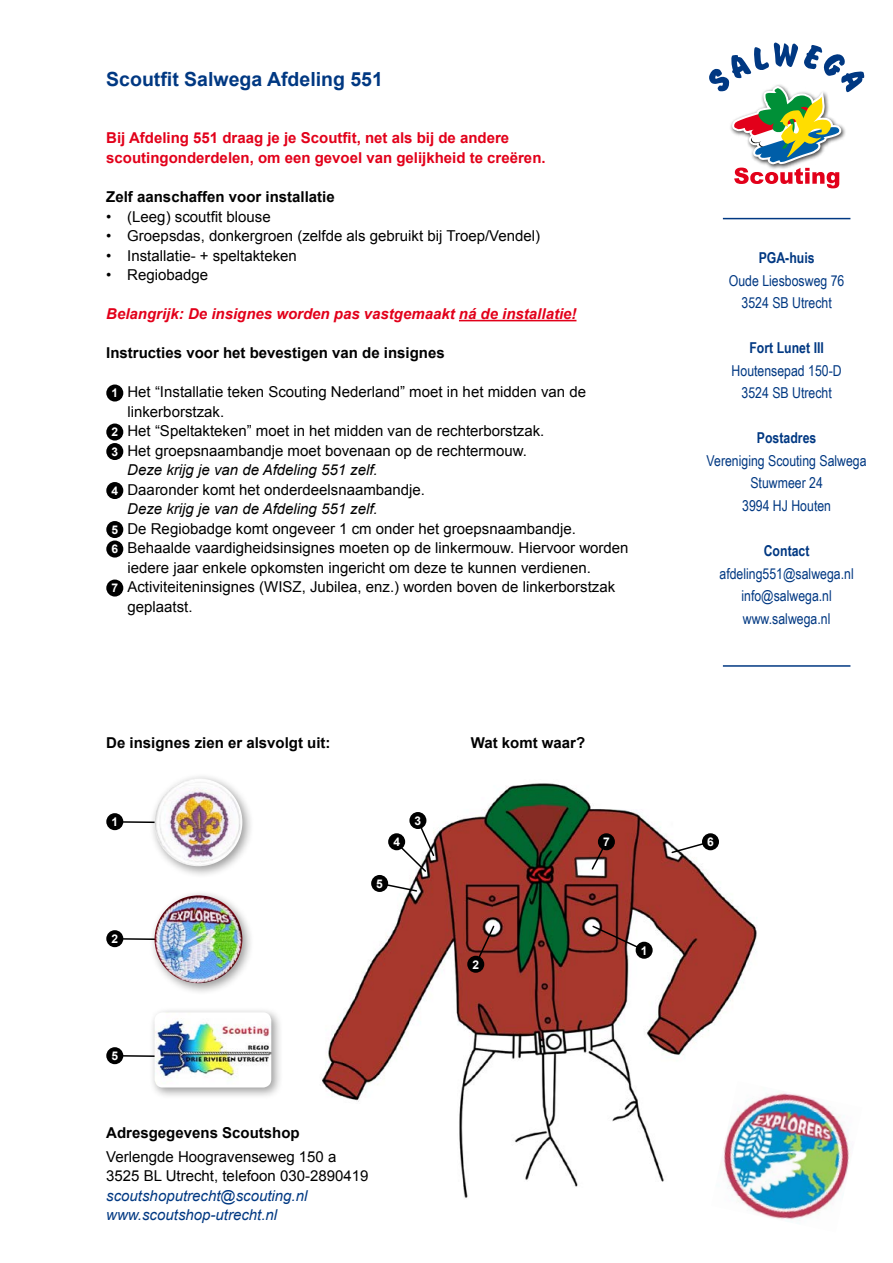
<style>
.page{position:relative;width:893px;height:1263px;background:#fff}
.page>*{position:absolute;margin:0;border:0;box-sizing:border-box;transform-origin:0 0}
.t1{font:700 19.5px "Arial";color:#003882}
.t2{font:15px/19.5px "Arial";color:#000}
.t3{font:15px/22.5px "Arial Narrow";color:#003882;text-align:center}
.t4{font:700 15px "Arial";color:#000}
.t5{font:700 15px/19.5px "Arial";color:#e2001a}
.t6{font:italic 15px "Arial";color:#000}
.t7{font:italic 700 15px "Arial";color:#e2001a}
.t8{font:italic 15px/19.5px "Arial";color:#003882}
.t9{font:700 15px "Arial Narrow";color:#003882}
.t10{font:700 12px "Arial";color:#fff}
.s1{font-weight:700;font-size:12px;color:#fff}
</style>
<div class="page">
<svg style="left:709px;top:42px;width:156px;height:146px"></svg>
<hr style="left:723px;top:218px;width:127px;height:1px;background:#003882">
<hr style="left:723px;top:665px;width:127px;height:2px;background:#003882">
<hr style="left:459px;top:320px;width:117px;height:1px;background:#e2001a">
<div style="left:106px;top:384px;width:17px;height:17px;background:#000;border-radius:50%"></div>
<div style="left:106px;top:423px;width:17px;height:17px;background:#000;border-radius:50%"></div>
<div style="left:106px;top:443px;width:17px;height:17px;background:#000;border-radius:50%"></div>
<div style="left:106px;top:482px;width:17px;height:17px;background:#000;border-radius:50%"></div>
<div style="left:106px;top:521px;width:17px;height:17px;background:#000;border-radius:50%"></div>
<div style="left:106px;top:540px;width:17px;height:17px;background:#000;border-radius:50%"></div>
<div style="left:106px;top:579px;width:17px;height:17px;background:#000;border-radius:50%"></div>
<svg style="left:123px;top:820px;width:25px;height:4px"></svg>
<svg style="left:123px;top:937px;width:25px;height:4px"></svg>
<svg style="left:123px;top:1054px;width:25px;height:4px"></svg>
<div style="left:148px;top:772px;width:106px;height:106px;background:#000;opacity:.4"></div>
<img style="left:155px;top:778px;width:87px;height:88px;border-radius:44px">
<div style="left:148px;top:889px;width:106px;height:106px;background:#000;opacity:.4"></div>
<img style="left:155px;top:895px;width:87px;height:88px;border-radius:44px">
<div style="left:148px;top:1006px;width:135px;height:94px;background:#000;opacity:.4"></div>
<img style="left:155px;top:1012px;width:116px;height:75px">
<img style="left:322px;top:783px;width:435px;height:415px">
<svg style="left:590px;top:840px;width:18px;height:31px"></svg>
<svg style="left:591px;top:924px;width:55px;height:28px"></svg>
<svg style="left:474px;top:924px;width:22px;height:42px"></svg>
<svg style="left:670px;top:840px;width:42px;height:14px"></svg>
<svg style="left:393px;top:818px;width:43px;height:55px"></svg>
<svg style="left:378px;top:882px;width:40px;height:11px"></svg>
<div style="left:409px;top:812px;width:17px;height:17px;background:#000;border-radius:50%"></div>
<div style="left:636px;top:942px;width:17px;height:17px;background:#000;border-radius:50%"></div>
<div style="left:467px;top:956px;width:17px;height:17px;background:#000;border-radius:50%"></div>
<div style="left:702px;top:833px;width:17px;height:17px;background:#000;border-radius:50%"></div>
<div style="left:598px;top:833px;width:17px;height:17px;background:#000;border-radius:50%"></div>
<div style="left:388px;top:833px;width:17px;height:17px;background:#000;border-radius:50%"></div>
<div style="left:371px;top:875px;width:17px;height:17px;background:#000;border-radius:50%"></div>
<img style="left:711px;top:1081px;width:139px;height:139px">
<div style="left:106px;top:813px;width:17px;height:17px;background:#000;border-radius:50%"></div>
<div style="left:106px;top:930px;width:17px;height:17px;background:#000;border-radius:50%"></div>
<div style="left:106px;top:1047px;width:17px;height:17px;background:#000;border-radius:50%"></div>
<h1 class="t1" style="left:106px;top:67px;width:278px">Scoutfit Salwega Afdeling 551</h1>
<p class="t5" style="left:106px;top:129px;width:441px">Bij Afdeling 551 draag je je Scoutfit, net als bij de andere scoutingonderdelen, om een gevoel van gelijkheid te creëren.</p>
<p class="t4" style="left:106px;top:187px;width:230px">Zelf aanschaffen voor installatie</p>
<p class="t2" style="left:106px;top:207px;width:166px">• (Leeg) scoutfit blouse</p>
<p class="t2" style="left:106px;top:226px;width:435px">• Groepsdas, donkergroen (zelfde als gebruikt bij Troep/Vendel)</p>
<p class="t2" style="left:106px;top:246px;width:192px">• Installatie- + speltakteken</p>
<p class="t2" style="left:106px;top:265px;width:103px">• Regiobadge</p>
<p class="t7" style="left:106px;top:304px;width:472px">Belangrijk: De insignes worden pas vastgemaakt ná de installatie!</p>
<p class="t4" style="left:106px;top:343px;width:340px">Instructies voor het bevestigen van de insignes</p>
<p class="t2" style="left:111px;top:382px;width:476px"><span class="s1">1</span> Het “Installatie teken Scouting Nederland” moet in het midden van de</p>
<p class="t2" style="left:127px;top:402px;width:98px">linkerborstzak.</p>
<p class="t2" style="left:111px;top:421px;width:434px"><span class="s1">2</span> Het “Speltakteken” moet in het midden van de rechterborstzak.</p>
<p class="t2" style="left:111px;top:441px;width:417px"><span class="s1">3</span> Het groepsnaambandje moet bovenaan op de rechtermouw.</p>
<p class="t6" style="left:127px;top:460px;width:252px">Deze krijg je van de Afdeling 551 zelf.</p>
<p class="t2" style="left:111px;top:480px;width:315px"><span class="s1">4</span> Daaronder komt het onderdeelsnaambandje.</p>
<p class="t6" style="left:127px;top:499px;width:252px">Deze krijg je van de Afdeling 551 zelf.</p>
<p class="t2" style="left:111px;top:519px;width:466px"><span class="s1">5</span> De Regiobadge komt ongeveer 1 cm onder het groepsnaambandje.</p>
<p class="t2" style="left:111px;top:538px;width:519px"><span class="s1">6</span> Behaalde vaardigheidsinsignes moeten op de linkermouw. Hiervoor worden</p>
<p class="t2" style="left:127px;top:558px;width:465px">iedere jaar enkele opkomsten ingericht om deze te kunnen verdienen.</p>
<p class="t2" style="left:111px;top:577px;width:505px"><span class="s1">7</span> Activiteiteninsignes (WISZ, Jubilea, enz.) worden boven de linkerborstzak</p>
<p class="t2" style="left:127px;top:597px;width:67px">geplaatst.</p>
<p class="t4" style="left:106px;top:732px;width:226px">De insignes zien er alsvolgt uit:</p>
<p class="t4" style="left:471px;top:732px;width:116px">Wat komt waar?</p>
<p class="t10" style="left:111px;top:814px;width:8px">1</p>
<p class="t10" style="left:415px;top:813px;width:8px">3</p>
<p class="t9" style="left:759px;top:247px;width:58px">PGA-huis</p>
<p class="t3" style="left:729px;top:269px;width:117px">Oude Liesbosweg 76<br>3524 SB Utrecht</p>
<p class="t9" style="left:749px;top:337px;width:76px">Fort Lunet III</p>
<p class="t3" style="left:732px;top:359px;width:112px">Houtensepad 150-D<br>3524 SB Utrecht</p>
<p class="t9" style="left:757px;top:427px;width:61px">Postadres</p>
<p class="t3" style="left:707px;top:449px;width:162px">Vereniging Scouting Salwega<br>Stuwmeer 24<br>3994 HJ Houten</p>
<p class="t9" style="left:764px;top:539px;width:47px">Contact</p>
<p class="t3" style="left:719px;top:561px;width:136px">afdeling551@salwega.nl info@salwega.nl www.salwega.nl</p>
<p class="t10" style="left:111px;top:931px;width:8px">2</p>
<p class="t10" style="left:393px;top:834px;width:8px">4</p>
<p class="t10" style="left:603px;top:834px;width:8px">7</p>
<p class="t10" style="left:707px;top:834px;width:8px">6</p>
<p class="t10" style="left:376px;top:876px;width:8px">5</p>
<p class="t10" style="left:472px;top:956px;width:8px">2</p>
<p class="t10" style="left:641px;top:942px;width:8px">1</p>
<p class="t10" style="left:111px;top:1048px;width:8px">5</p>
<p class="t4" style="left:106px;top:1122px;width:195px">Adresgegevens Scoutshop</p>
<p class="t2" style="left:106px;top:1147px;width:264px">Verlengde Hoogravenseweg 150 a<br>3525 BL Utrecht, telefoon 030-2890419</p>
<p class="t8" style="left:106px;top:1186px;width:203px">scoutshoputrecht@scouting.nl www.scoutshop-utrecht.nl</p>
</div>
